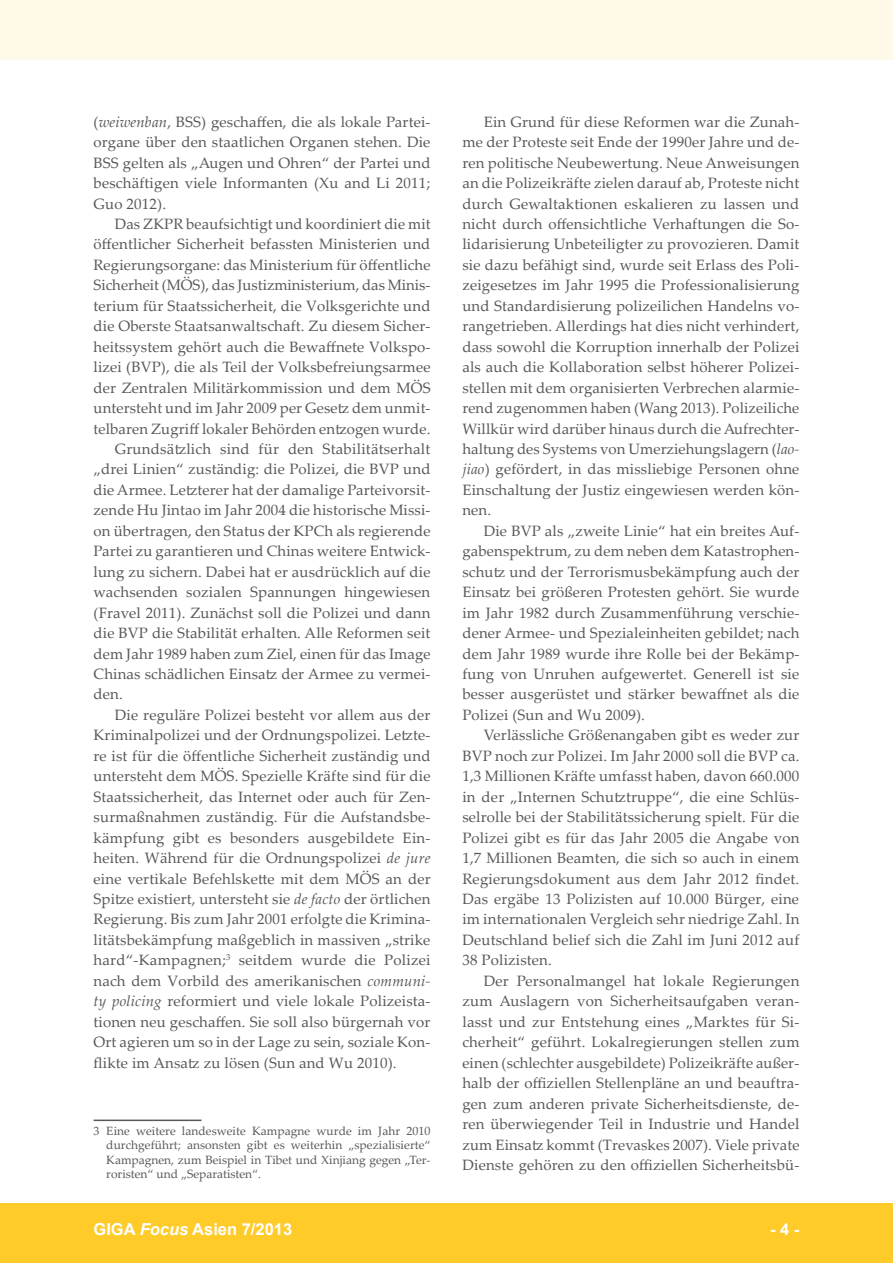
<style>
.page{position:relative;width:893px;height:1263px;background:#fff}
.page>*{position:absolute;margin:0;border:0;box-sizing:border-box;transform-origin:0 0}
.t1{font:700 16.5px "Arial";color:#fff}
.foc__text_fliesstext{font:15px/20.4px "Palatino Linotype";letter-spacing:.01em;color:#57585a;text-align:justify}
.foc__text_fussnoten{font:15px/20.4px "Palatino Linotype";letter-spacing:.01em;color:#57585a;text-align:justify}
.foc__text_fussnoten-2{font:12px/14.4px "Palatino Linotype";color:#57585a;text-align:justify}
.s1{font-style:italic}
</style>
<div class="page">
<div style="left:0;top:1203px;width:893px;height:60px;background:#fecb29"></div>
<div style="left:0;top:1px;width:893px;height:59px;background:#fef9e9"></div>
<hr style="left:94px;top:1119px;width:108px;height:2px;background:#57585a">
<p class="foc__text_fussnoten" style="left:94px;top:111px;width:338px">(<span class="s1">weiwenban</span>, BSS) geschaffen, die als lokale Partei&shy;organe über den staatlichen Organen stehen. Die BSS gelten als „Augen und Ohren“ der Partei und beschäftigen viele Informanten (Xu and Li 2011; Guo 2012).</p>
<p class="foc__text_fliesstext" style="left:94px;top:213px;width:339px;text-indent:21px">Das ZKPR beaufsichtigt und koordiniert die mit öffentlicher Sicherheit befassten Ministerien und Regierungsorgane: das Ministerium für öffentliche Sicherheit (MÖS), das Justizministerium, das Minis&shy;terium für Staatssicherheit, die Volksgerichte und die Oberste Staatsanwaltschaft. Zu diesem Sicher&shy;heitssystem gehört auch die Bewaffnete Volkspo&shy;lizei (BVP), die als Teil der Volksbefreiungsarmee der Zentralen Militärkommission und dem MÖS untersteht und im Jahr 2009 per Gesetz dem unmit&shy;telbaren Zugriff lokaler Behörden entzogen wurde.</p>
<p class="foc__text_fliesstext" style="left:94px;top:438px;width:339px;text-indent:21px">Grundsätzlich sind für den Stabilitätserhalt „drei Linien“ zuständig: die Polizei, die BVP und die Armee. Letzterer hat der damalige Parteivorsit&shy;zende Hu Jintao im Jahr 2004 die historische Missi&shy;on übertragen, den Status der KPCh als regierende Partei zu garantieren und Chinas weitere Entwick&shy;lung zu sichern. Dabei hat er ausdrücklich auf die wachsenden sozialen Spannungen hingewiesen (Fravel 2011). Zunächst soll die Polizei und dann die BVP die Stabilität erhalten. Alle Reformen seit dem Jahr 1989 haben zum Ziel, einen für das Image Chinas schädlichen Einsatz der Armee zu vermei&shy;den.</p>
<p class="foc__text_fliesstext" style="left:94px;top:704px;width:339px;text-indent:21px">Die reguläre Polizei besteht vor allem aus der Kriminalpolizei und der Ordnungspolizei. Letzte&shy;re ist für die öffentliche Sicherheit zuständig und untersteht dem MÖS. Spezielle Kräfte sind für die Staatssicherheit, das Internet oder auch für Zen&shy;surmaßnahmen zuständig. Für die Aufstandsbe&shy;kämpfung gibt es besonders ausgebildete Ein&shy;heiten. Während für die Ordnungspolizei <span class="s1">de jure </span>eine vertikale Befehlskette mit dem MÖS an der Spitze existiert, untersteht sie <span class="s1">de facto</span> der örtlichen Regierung. Bis zum Jahr 2001 erfolgte die Krimina&shy;litätsbekämpfung maßgeblich in massiven „strike hard“-Kampagnen;<sup>3</sup> seitdem wurde die Polizei nach dem Vorbild des amerikanischen <span class="s1">communi&shy;ty policing</span> reformiert und viele lokale Polizeista&shy;tionen neu geschaffen. Sie soll also bürgernah vor Ort agieren um so in der Lage zu sein, soziale Kon&shy;flikte im Ansatz zu lösen (Sun and Wu 2010).</p>
<p class="foc__text_fussnoten-2" style="left:106px;top:1123px;width:326px;text-indent:-13px">3 Eine weitere landesweite Kampagne wurde im Jahr 2010 durchgeführt; ansonsten gibt es weiterhin „spezialisierte“ Kampagnen, zum Beispiel in Tibet und Xinjiang gegen „Ter&shy;roristen“ und „Separatisten“.</p>
<p class="foc__text_fliesstext" style="left:462px;top:111px;width:338px;text-indent:21px">Ein Grund für diese Reformen war die Zunah&shy;me der Proteste seit Ende der 1990er Jahre und de&shy;ren politische Neubewertung. Neue Anweisungen an die Polizeikräfte zielen darauf ab, Proteste nicht durch Gewaltaktionen eskalieren zu lassen und nicht durch offensichtliche Verhaftungen die So&shy;lidarisierung Unbeteiligter zu provozieren. Damit sie dazu befähigt sind, wurde seit Erlass des Poli&shy;zeigesetzes im Jahr 1995 die Professionalisierung und Standardisierung polizeilichen Handelns vo&shy;rangetrieben. Allerdings hat dies nicht verhindert, dass sowohl die Korruption innerhalb der Polizei als auch die Kollaboration selbst höherer Polizei&shy;stellen mit dem organisierten Verbrechen alarmie&shy;rend zugenommen haben (Wang 2013). Polizeiliche Willkür wird darüber hinaus durch die Aufrechter&shy;haltung des Systems von Umerziehungslagern (<span class="s1">lao&shy;jiao</span>) gefördert, in das missliebige Personen ohne Einschaltung der Justiz eingewiesen werden kön&shy;nen.</p>
<p class="foc__text_fliesstext" style="left:462px;top:520px;width:339px;text-indent:21px">Die BVP als „zweite Linie“ hat ein breites Auf&shy;gabenspektrum, zu dem neben dem Katastrophen&shy;schutz und der Terrorismusbekämpfung auch der Einsatz bei größeren Protesten gehört. Sie wurde im Jahr 1982 durch Zusammenführung verschie&shy;dener Armee- und Spezialeinheiten gebildet; nach dem Jahr 1989 wurde ihre Rolle bei der Bekämp&shy;fung von Unruhen aufgewertet. Generell ist sie besser ausgerüstet und stärker bewaffnet als die Polizei (Sun and Wu 2009).</p>
<p class="foc__text_fliesstext" style="left:462px;top:724px;width:339px;text-indent:21px">Verlässliche Größenangaben gibt es weder zur BVP noch zur Polizei. Im Jahr 2000 soll die BVP ca.<br>1,3 Millionen Kräfte umfasst haben, davon 660.000 in der „Internen Schutztruppe“, die eine Schlüs&shy;selrolle bei der Stabilitätssicherung spielt. Für die Polizei gibt es für das Jahr 2005 die Angabe von 1,7 Millionen Beamten, die sich so auch in einem Regierungsdokument aus dem Jahr 2012 findet.<br>Das ergäbe 13 Polizisten auf 10.000 Bürger, eine im internationalen Vergleich sehr niedrige Zahl. In Deutschland belief sich die Zahl im Juni 2012 auf 38 Polizisten.</p>
<p class="foc__text_fliesstext" style="left:462px;top:970px;width:339px;text-indent:21px">Der Personalmangel hat lokale Regierungen zum Auslagern von Sicherheitsaufgaben veran&shy;lasst und zur Entstehung eines „Marktes für Si&shy;cherheit“ geführt. Lokalregierungen stellen zum einen (schlechter ausgebildete) Polizeikräfte außer&shy;halb der offiziellen Stellenpläne an und beauftra&shy;gen zum anderen private Sicherheitsdienste, de&shy;ren überwiegender Teil in Industrie und Handel zum Einsatz kommt (Trevaskes 2007). Viele private Dienste gehören zu den offiziellen Sicherheitsbü-</p>
<p class="t1" style="left:94px;top:1218px;width:200px">GIGA <span class="s1">Focus</span> Asien 7/2013</p>
<p class="t1" style="left:770px;top:1218px;width:31px">- 4 -</p>
</div>
